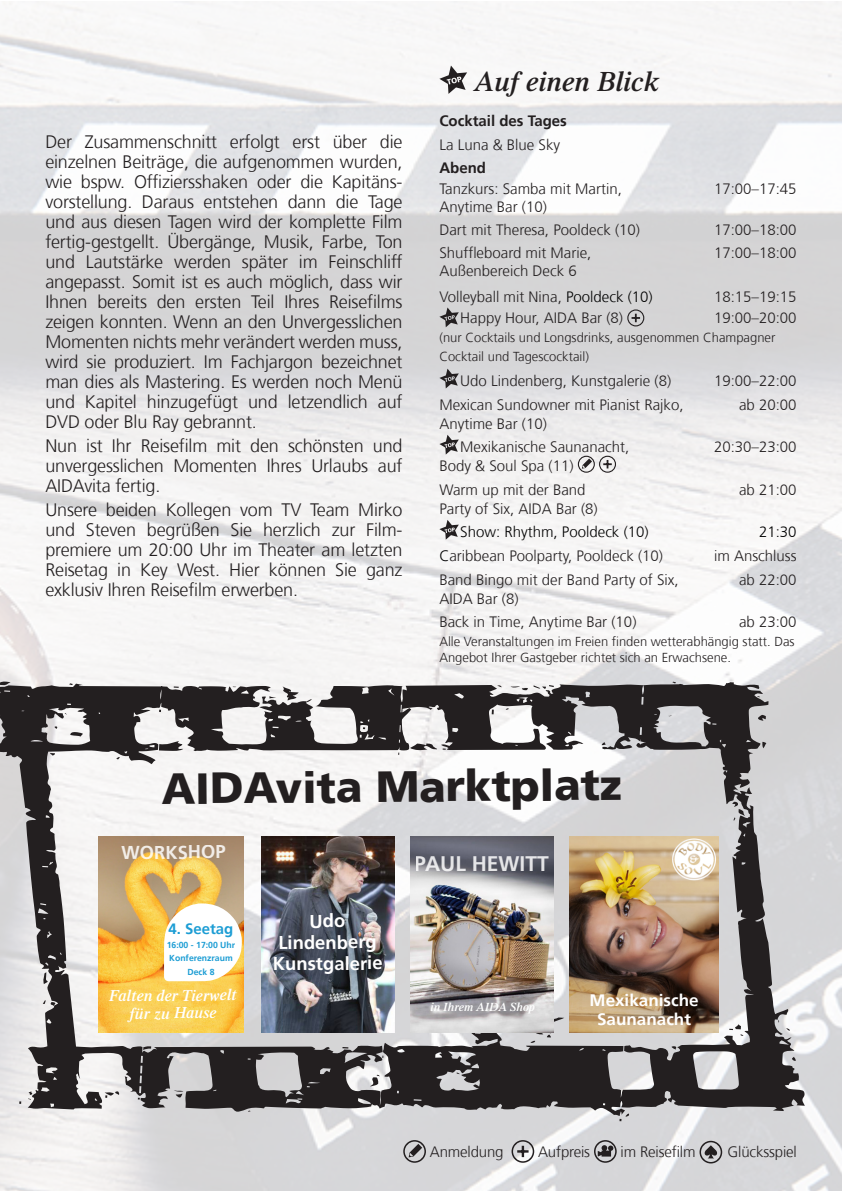
<style>
.page{position:relative;width:842px;height:1191px;background:#fff}
.page>*{position:absolute;margin:0;border:0;box-sizing:border-box;transform-origin:0 0}
.t1{font:900 43.4px "Frutiger";letter-spacing:-.01em;color:#231f20}
.Rubrik{font:italic 600 28px "Times LT Std";color:#231f20}
.t2{font:700 21px "Frutiger";color:#fff}
.t3{font:700 18.4px "Frutiger";color:#fff}
.t4{font:300 18px/20px "Frutiger";letter-spacing:-.01em;color:#231f20;text-align:justify}
.t5{font:700 16.6px "Frutiger";color:#fff}
.t6{font:italic 600 16px/17.6px "Times LT Std";color:#fff;text-align:center}
.Listen{font:300 15px "Frutiger";color:#231f20}
.Listen-2{font:300 15px "Frutiger";color:#000}
.Listen-3{font:700 15px "Frutiger";color:#231f20}
.t7{font:700 15px "Frutiger";color:#1c9dd4}
.Listen-4{font:300 13px/19px "Frutiger";color:#231f20}
.t8{font:italic 600 12px "Times LT Std";letter-spacing:-.01em;color:#fff}
.t9{font:700 8.6px "Frutiger";color:#1c9dd4}
.s1{color:#000}
</style>
<div class="page">
<img style="left:0;top:1px;width:842px;height:1190px">
<svg style="left:439px;top:66px;width:28px;height:28px"></svg>
<svg style="left:627px;top:309px;width:17px;height:17px"></svg>
<svg style="left:578px;top:456px;width:38px;height:17px"></svg>
<svg style="left:439px;top:307px;width:20px;height:20px"></svg>
<svg style="left:439px;top:368px;width:20px;height:20px"></svg>
<svg style="left:439px;top:435px;width:20px;height:19px"></svg>
<svg style="left:439px;top:520px;width:20px;height:19px"></svg>
<svg style="left:699px;top:1148px;width:23px;height:15px"></svg>
<svg style="left:403px;top:1148px;width:23px;height:14px"></svg>
<svg style="left:512px;top:1148px;width:22px;height:14px"></svg>
<svg style="left:594px;top:1148px;width:23px;height:14px"></svg>
<img style="left:0;top:642px;width:827px;height:506px">
<svg style="left:311px;top:913px;width:34px;height:15px"></svg>
<p class="t4" style="left:45px;top:132px;width:359px">Der Zusammenschnitt erfolgt erst über die einzelnen Beiträge, die aufgenommen wurden, wie bspw. Offiziersshaken oder die Kapitäns&shy;vorstellung. Daraus entstehen dann die Tage und aus diesen Tagen wird der komplette Film fertig-gestgellt. Übergänge, Musik, Farbe, Ton und Lautstärke werden später im Feinschliff angepasst. Somit ist es auch möglich, dass wir Ihnen bereits den ersten Teil Ihres Reisefilms zeigen konnten. Wenn an den Unvergesslichen Momenten nichts mehr verändert werden muss, wird sie produziert. Im Fachjargon bezeichnet man dies als Mastering. Es werden noch Menü und Kapitel hinzugefügt und letzendlich auf DVD oder Blu Ray gebrannt.</p>
<p class="t4" style="left:45px;top:436px;width:359px">Nun ist Ihr Reisefilm mit den schönsten und unvergesslichen Momenten Ihres Urlaubs auf AIDAvita fertig.</p>
<p class="t4" style="left:45px;top:500px;width:359px">Unsere beiden Kollegen vom TV Team Mirko und Steven begrüßen Sie herzlich zur Film&shy;premiere um 20:00 Uhr im Theater am letzten Reisetag in Key West. Hier können Sie ganz exklusiv Ihren Reisefilm erwerben.</p>
<p class="Rubrik" style="left:474px;top:65px;width:187px">Auf einen Blick</p>
<p class="Listen-3" style="left:439px;top:112px;width:129px">Cocktail des Tages</p>
<p class="Listen" style="left:439px;top:136px;width:122px">La Luna &amp; Blue Sky</p>
<p class="Listen-3" style="left:439px;top:159px;width:48px">Abend</p>
<p class="Listen" style="left:439px;top:180px;width:184px">Tanzkurs: Samba mit Martin,</p>
<p class="Listen" style="left:714px;top:180px;width:84px">17:00–17:45</p>
<p class="Listen" style="left:439px;top:199px;width:109px">Anytime Bar (10)</p>
<p class="Listen" style="left:439px;top:221px;width:202px">Dart mit Theresa, Pooldeck (10)</p>
<p class="Listen" style="left:714px;top:221px;width:84px">17:00–18:00</p>
<p class="Listen" style="left:439px;top:244px;width:153px">Shuffleboard mit Marie,</p>
<p class="Listen" style="left:714px;top:244px;width:84px">17:00–18:00</p>
<p class="Listen" style="left:439px;top:262px;width:139px">Außenbereich Deck 6</p>
<p class="Listen" style="left:439px;top:288px;width:215px">Volleyball mit Nina, <span class="s1">Pooldeck (10)</span></p>
<p class="Listen" style="left:714px;top:288px;width:84px">18:15–19:15</p>
<p class="Listen" style="left:460px;top:309px;width:164px">Happy Hour, AIDA Bar (8)</p>
<p class="Listen" style="left:714px;top:309px;width:84px">19:00–20:00</p>
<p class="Listen-4" style="left:439px;top:328px;width:337px">(nur Cocktails und Longsdrinks, ausgenommen Champagner<br>Cocktail und Tagescocktail)</p>
<p class="Listen" style="left:460px;top:372px;width:212px">Udo Lindenberg, Kunstgalerie (8)</p>
<p class="Listen" style="left:714px;top:372px;width:84px">19:00–22:00</p>
<p class="Listen" style="left:439px;top:396px;width:246px">Mexican Sundowner mit Pianist Rajko,</p>
<p class="Listen" style="left:739px;top:396px;width:59px">ab 20:00</p>
<p class="Listen" style="left:439px;top:415px;width:109px">Anytime Bar (10)</p>
<p class="Listen" style="left:460px;top:438px;width:171px">Mexikanische Saunanacht,</p>
<p class="Listen" style="left:714px;top:438px;width:84px">20:30–23:00</p>
<p class="Listen" style="left:439px;top:457px;width:136px">Body &amp; Soul Spa (11)</p>
<p class="Listen" style="left:439px;top:481px;width:148px">Warm up mit der Band</p>
<p class="Listen" style="left:739px;top:481px;width:59px">ab 21:00</p>
<p class="Listen" style="left:439px;top:500px;width:160px">Party of Six, AIDA Bar (8)</p>
<p class="Listen-2" style="left:460px;top:524px;width:190px">Show: Rhythm, Pooldeck (10)</p>
<p class="Listen-2" style="left:759px;top:524px;width:39px">21:30</p>
<p class="Listen" style="left:439px;top:547px;width:225px"><span class="s1">C</span>aribbean Poolparty, Pooldeck (10)</p>
<p class="Listen" style="left:714px;top:547px;width:84px">im Anschluss</p>
<p class="Listen" style="left:439px;top:571px;width:241px">Band Bingo mit der Band Party of Six,</p>
<p class="Listen" style="left:739px;top:571px;width:59px">ab 22:00</p>
<p class="Listen" style="left:439px;top:590px;width:81px">AIDA Bar (8)</p>
<p class="Listen" style="left:439px;top:613px;width:199px">Back in Time, Anytime Bar (10)</p>
<p class="Listen" style="left:739px;top:613px;width:59px">ab 23:00</p>
<p class="Listen-4" style="left:439px;top:633px;width:357px;line-height:16px">Alle Veranstaltungen im Freien finden wetterabhängig statt. Das<br>Angebot Ihrer Gastgeber richtet sich an Erwachsene.</p>
<p class="t1" style="left:162px;top:760px;width:462px">AIDAvita Marktplatz</p>
<p class="t3" style="left:121px;top:842px;width:106px;rotate:-1deg">WORKSHOP</p>
<p class="t7" style="left:169px;top:919px;width:66px">4. Seetag</p>
<p class="t9" style="left:167px;top:939px;width:70px">16:00 - 17:00 Uhr</p>
<p class="t9" style="left:169px;top:953px;width:65px">Konferenzraum</p>
<p class="t9" style="left:187px;top:967px;width:29px">Deck 8</p>
<p class="t6" style="left:109px;top:986px;width:129px">Falten der Tierwelt für zu Hause</p>
<p class="t3" style="left:278px;top:932px;width:100px;rotate:-1deg">Lindenberg</p>
<p class="t3" style="left:273px;top:953px;width:111px;rotate:-1deg">Kunstgalerie</p>
<p class="t2" style="left:415px;top:851px;width:135px">PAUL HEWITT</p>
<p class="t8" style="left:431px;top:1000px;width:106px">in Ihrem AIDA Shop</p>
<p class="t5" style="left:589px;top:990px;width:111px">Mexikanische</p>
<p class="t5" style="left:597px;top:1009px;width:95px">Saunanacht</p>
<p class="Listen" style="left:430px;top:1143px;width:75px">Anmeldung</p>
<p class="Listen" style="left:538px;top:1143px;width:54px">Aufpreis</p>
<p class="Listen" style="left:620px;top:1143px;width:76px">im Reisefilm</p>
<p class="Listen" style="left:727px;top:1143px;width:71px">Glücksspiel</p>
</div>
